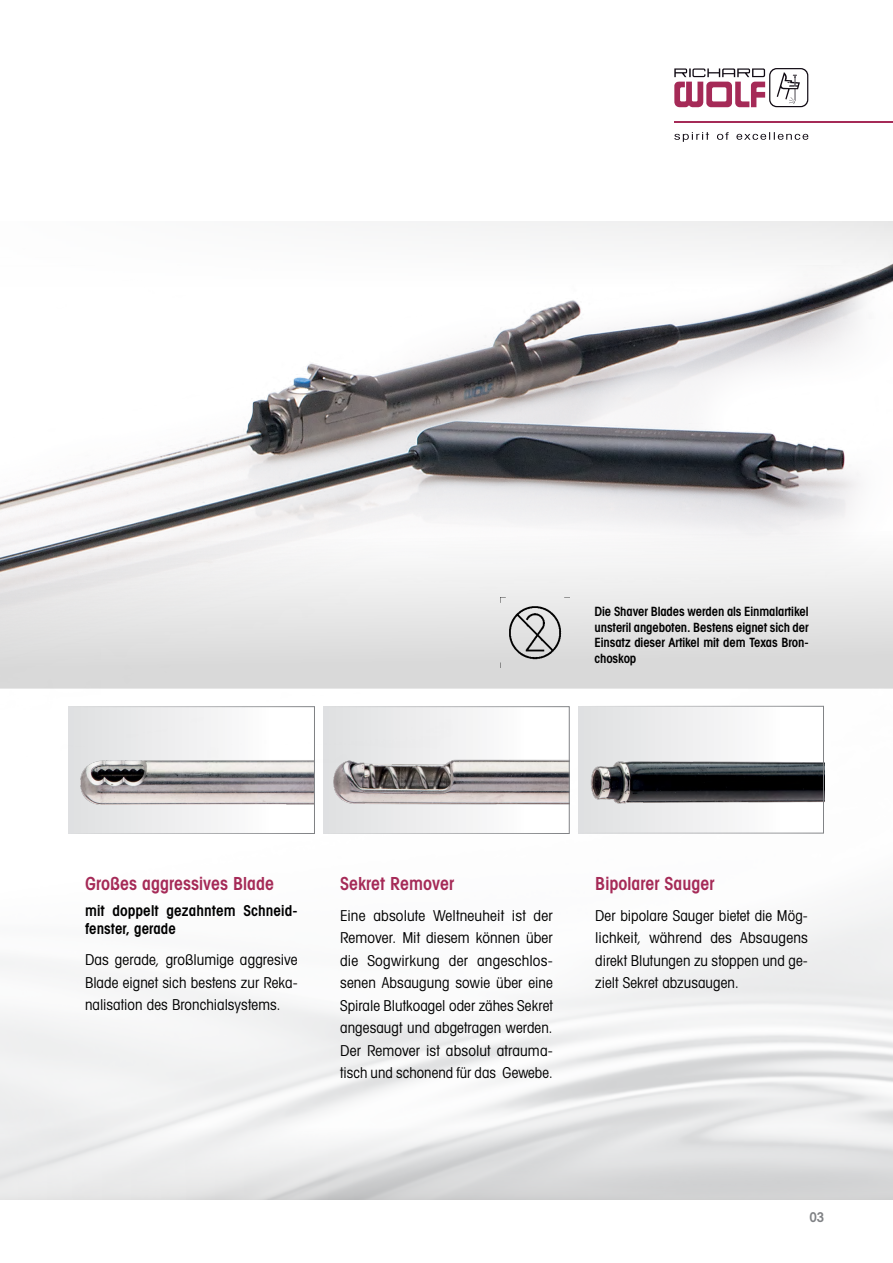
<style>
.page{position:relative;width:893px;height:1263px;background:#fff}
.page>*{position:absolute;margin:0;border:0;box-sizing:border-box;transform-origin:0 0}
.t1{font:600 condensed 18px "Avant Garde";color:#a52a57}
.t2{font:condensed 15px/22.5px "Avant Garde";letter-spacing:.005em;color:#000;text-align:justify}
.t3{font:600 condensed 15px/18px "Avant Garde";letter-spacing:.005em;color:#000}
.t4{font:600 condensed 13.5px "Avant Garde";color:#808285}
.t5{font:600 condensed 12.75px/15.8px "Avant Garde";letter-spacing:-.01em;color:#000;text-align:justify}
</style>
<div class="page">
<svg style="left:674px;top:132px;width:134px;height:10px"></svg>
<svg style="left:674px;top:68px;width:134px;height:39px"></svg>
<hr style="left:674px;top:121px;width:219px;height:2px;background:#a52a57">
<svg style="left:0;top:1110px;width:893px;height:89px"></svg>
<div style="left:68px;top:706px;width:246px;height:128px;background:linear-gradient(to right,#dfe0e1,#fff)"></div>
<div style="left:323px;top:706px;width:246px;height:128px;background:linear-gradient(to right,#dfe0e1,#fff)"></div>
<svg style="left:579px;top:706px;width:246px;height:128px"></svg>
<img style="left:73px;top:763px;width:240px;height:54px">
<img style="left:325px;top:763px;width:243px;height:53px">
<img style="left:580px;top:763px;width:242px;height:52px">
<div style="left:69px;top:706px;width:246px;height:128px;border:1px solid #808285"></div>
<div style="left:323px;top:706px;width:247px;height:128px;border:1px solid #808285"></div>
<img style="left:0;top:221px;width:893px;height:542px">
<img style="left:500px;top:598px;width:70px;height:69px">
<p class="t5" style="left:595px;top:603px;width:216px">Die Shaver Blades werden als Einmalartikel unsteril angeboten. Bestens eignet sich der Einsatz dieser Artikel mit dem Texas Bron&shy;choskop</p>
<p class="t1" style="left:85px;top:872px;width:190px">Großes aggressives Blade</p>
<p class="t3" style="left:85px;top:902px;width:214px">mit doppelt gezahntem Schneid&shy;fenster, gerade</p>
<p class="t2" style="left:85px;top:948px;width:214px">Das gerade, großlumige aggresive Blade eignet sich bestens zur Reka&shy;nalisation des Bronchialsystems.</p>
<p class="t1" style="left:340px;top:872px;width:116px">Sekret Remover</p>
<p class="t2" style="left:340px;top:904px;width:214px">Eine absolute Weltneuheit ist der Remover. Mit diesem können über die Sogwirkung der angeschlos&shy;senen Absaugung sowie über eine Spirale Blutkoagel oder zähes Sekret angesaugt und abgetragen werden.<br>Der Remover ist absolut atrauma&shy;tisch und schonend für das Gewebe.</p>
<p class="t1" style="left:595px;top:872px;width:121px">Bipolarer Sauger</p>
<p class="t2" style="left:595px;top:904px;width:214px">Der bipolare Sauger bietet die Mög&shy;lichkeit, während des Absaugens direkt Blutungen zu stoppen und ge&shy;zielt Sekret abzusaugen.</p>
<p class="t4" style="left:809px;top:1209px;width:17px">03</p>
</div>
